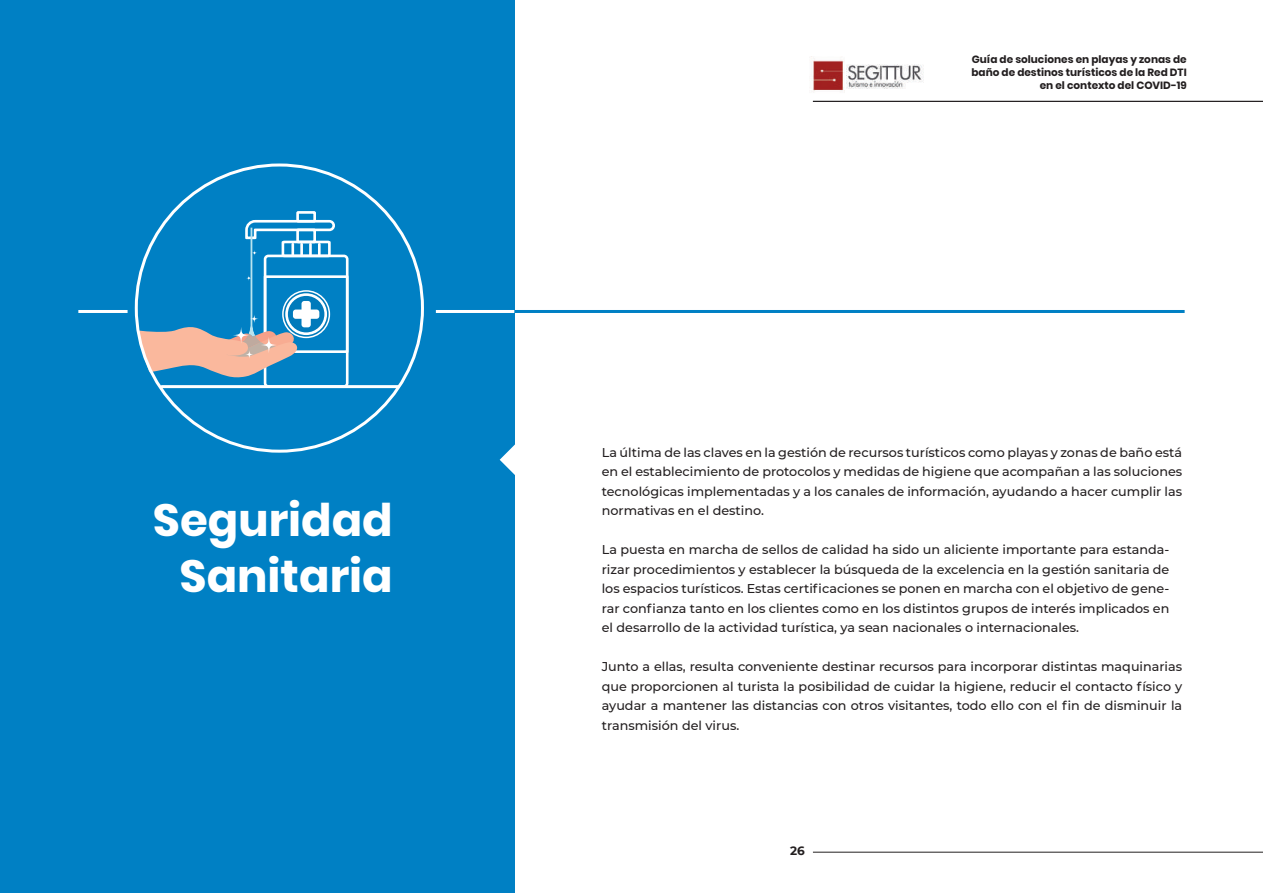
<style>
.page{position:relative;width:1263px;height:893px;background:#fff}
.page>*{position:absolute;margin:0;border:0;box-sizing:border-box;transform-origin:0 0}
.t1{font:700 45px/55.5px "Poppins";color:#fff;text-align:center}
.t2{font:500 12.75px/19.5px "Montserrat";color:#231f20;text-align:justify}
.t3{font:700 12px "Montserrat";color:#231f20}
.t4{font:700 10.5px/12.8px "Poppins";color:#231f20;text-align:right}
</style>
<div class="page">
<div style="left:0;top:0;width:514px;height:893px;background:#0080c4"></div>
<div style="left:161px;top:385px;width:239px;height:3px;border:2px solid #fff"></div>
<svg style="left:139px;top:210px;width:210px;height:178px"></svg>
<hr style="left:483px;top:310px;width:701px;height:3px;background:#0080c4">
<hr style="left:813px;top:852px;width:450px;height:1px;background:#231f20">
<hr style="left:78px;top:310px;width:50px;height:3px;background:#fff">
<hr style="left:813px;top:101px;width:450px;height:1px;background:#231f20">
<hr style="left:436px;top:310px;width:78px;height:3px;background:#fff">
<img style="left:810px;top:56px;width:35px;height:35px">
<img style="left:846px;top:64px;width:78px;height:25px">
<svg style="left:500px;top:442px;width:15px;height:34px"></svg>
<h1 class="t1" style="left:153px;top:493px;width:241px">Seguridad<br>Sanitaria</h1>
<p class="t4" style="left:971px;top:53px;width:217px">Guía de soluciones en playas y zonas de baño de destinos turísticos de la Red DTI en el contexto del COVID-19</p>
<p class="t2" style="left:602px;top:442px;width:582px">La última de las claves en la gestión de recursos turísticos como playas y zonas de baño está en el establecimiento de protocolos y medidas de higiene que acompañan a las soluciones tecnológicas implementadas y a los canales de información, ayudando a hacer cumplir las normativas en el destino.</p>
<p class="t2" style="left:602px;top:539px;width:569px">La puesta en marcha de sellos de calidad ha sido un aliciente importante para estanda&shy;rizar procedimientos y establecer la búsqueda de la excelencia en la gestión sanitaria de los espacios turísticos. Estas certificaciones se ponen en marcha con el objetivo de gene&shy;rar confianza tanto en los clientes como en los distintos grupos de interés implicados en el desarrollo de la actividad turística, ya sean nacionales o internacionales.</p>
<p class="t2" style="left:602px;top:656px;width:582px">Junto a ellas, resulta conveniente destinar recursos para incorporar distintas maquinarias que proporcionen al turista la posibilidad de cuidar la higiene, reducir el contacto físico y ayudar a mantener las distancias con otros visitantes, todo ello con el fin de disminuir la transmisión del virus.</p>
<p class="t3" style="left:790px;top:842px;width:16px">26</p>
</div>
